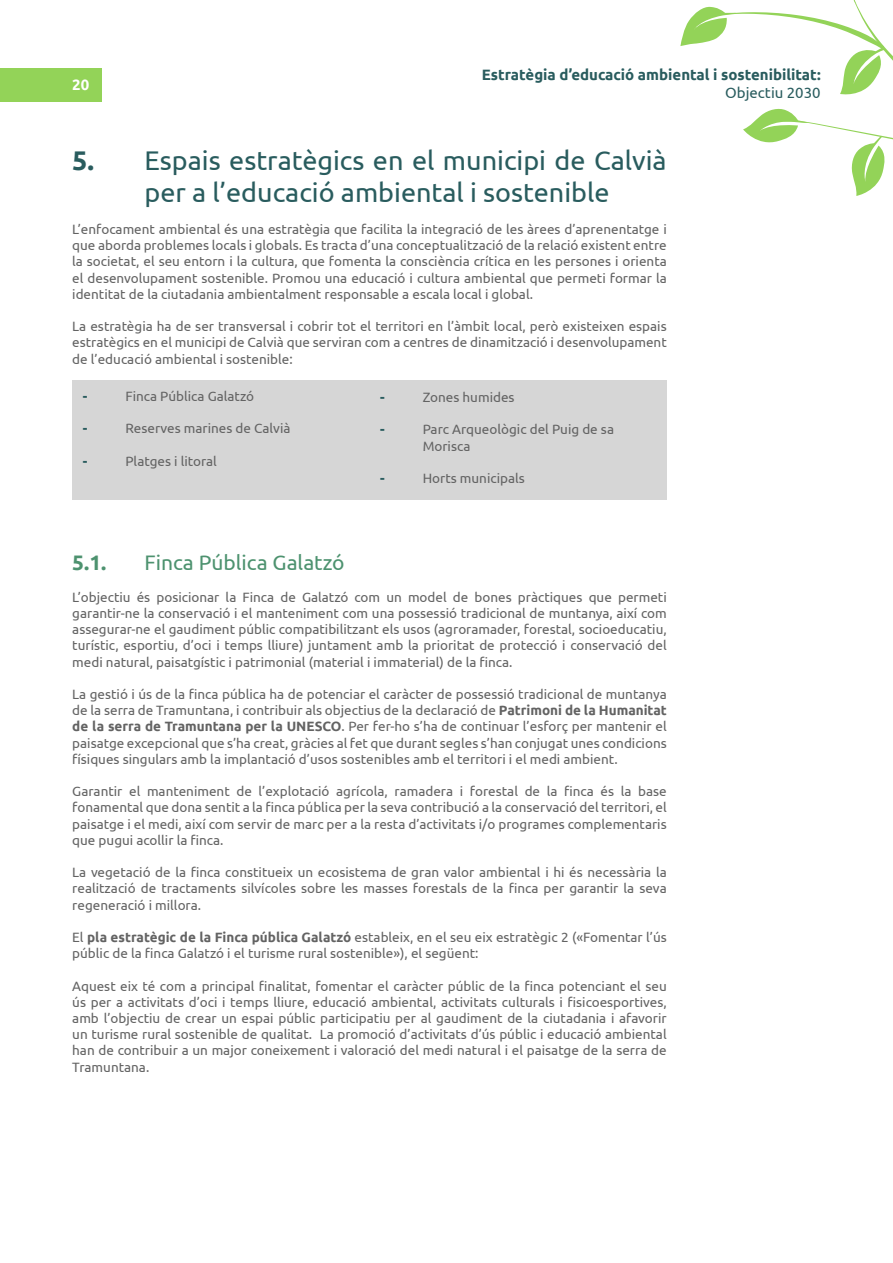
<style>
.page{position:relative;width:893px;height:1263px;background:#fff}
.page>*{position:absolute;margin:0;border:0;box-sizing:border-box;transform-origin:0 0}
.t1{font:27px/32.4px "Ubuntu";color:#295c5e}
.t2{font:700 27px "Ubuntu";color:#295c5e}
.t3{font:21px "Ubuntu";color:#4d926f}
.t4{font:700 21px "Ubuntu";color:#4d926f}
.t5{font:700 15px "Ubuntu";color:#295c5e}
.t6{font:15px "Ubuntu";color:#295c5e}
.t7{font:700 15px "Ubuntu";color:#fff}
.t8{font:13.5px/16.2px "Ubuntu";color:#636363;text-align:justify}
.t9{font:700 13.5px "Ubuntu";color:#295c5e}
.s1{font-weight:700}
</style>
<div class="page">
<div style="left:0;top:68px;width:101px;height:33px;background:#93d358"></div>
<svg style="left:680px;top:0;width:213px;height:196px"></svg>
<div style="left:72px;top:380px;width:595px;height:120px;background:#d6d6d6"></div>
<p class="t7" style="left:72px;top:76px;width:19px">20</p>
<h1 class="t2" style="left:72px;top:144px;width:23px">5.</h1>
<p class="t5" style="left:482px;top:65px;width:340px">Estratègia d’educació ambiental i sostenibilitat:</p>
<p class="t6" style="left:725px;top:83px;width:97px">Objectiu 2030</p>
<h1 class="t1" style="left:144px;top:143px;width:524px">Espais estratègics en el municipi de Calvià per a l’educació ambiental i sostenible</h1>
<p class="t8" style="left:72px;top:221px;width:596px">L’enfocament ambiental és una estratègia que facilita la integració de les àrees d’aprenentatge i que aborda problemes locals i globals. Es tracta d’una conceptualització de la relació existent entre la societat, el seu entorn i la cultura, que fomenta la consciència crítica en les persones i orienta el desenvolupament sostenible. Promou una educació i cultura ambiental que permeti formar la identitat de la ciutadania ambientalment responsable a escala local i global.</p>
<p class="t8" style="left:72px;top:318px;width:596px">La estratègia ha de ser transversal i cobrir tot el territori en l’àmbit local, però existeixen espais estratègics en el municipi de Calvià que serviran com a centres de dinamització i desenvolupament de l’educació ambiental i sostenible:</p>
<p class="t9" style="left:83px;top:388px;width:6px">-</p>
<p class="t9" style="left:83px;top:420px;width:6px">-</p>
<p class="t9" style="left:83px;top:453px;width:6px">-</p>
<p class="t8" style="left:125px;top:387px;width:130px">Finca Pública Galatzó</p>
<p class="t8" style="left:125px;top:420px;width:167px">Reserves marines de Calvià</p>
<p class="t8" style="left:125px;top:452px;width:93px">Platges i litoral</p>
<h2 class="t4" style="left:72px;top:550px;width:36px">5.1.</h2>
<h2 class="t3" style="left:144px;top:550px;width:202px">Finca Pública Galatzó</h2>
<p class="t9" style="left:380px;top:389px;width:6px">-</p>
<p class="t9" style="left:380px;top:421px;width:6px">-</p>
<p class="t9" style="left:380px;top:470px;width:6px">-</p>
<p class="t8" style="left:423px;top:389px;width:93px">Zones humides</p>
<p class="t8" style="left:423px;top:421px;width:193px">Parc Arqueològic del Puig de sa<br>Morisca</p>
<p class="t8" style="left:423px;top:470px;width:104px">Horts municipals</p>
<p class="t8" style="left:72px;top:588px;width:596px">L’objectiu és posicionar la Finca de Galatzó com un model de bones pràctiques que permeti garantir-ne la conservació i el manteniment com una possessió tradicional de muntanya, així com assegurar-ne el gaudiment públic compatibilitzant els usos (agroramader, forestal, socioeducatiu, turístic, esportiu, d’oci i temps lliure) juntament amb la prioritat de protecció i conservació del medi natural, paisatgístic i patrimonial (material i immaterial) de la finca.</p>
<p class="t8" style="left:72px;top:686px;width:596px">La gestió i ús de la finca pública ha de potenciar el caràcter de possessió tradicional de muntanya de la serra de Tramuntana, i contribuir als objectius de la declaració de <span class="s1">Patrimoni de la Humanitat de la serra de Tramuntana per la UNESCO</span>. Per fer-ho s’ha de continuar l’esforç per mantenir el paisatge excepcional que s’ha creat, gràcies al fet que durant segles s’han conjugat unes condicions físiques singulars amb la implantació d’usos sostenibles amb el territori i el medi ambient.</p>
<p class="t8" style="left:72px;top:783px;width:596px">Garantir el manteniment de l’explotació agrícola, ramadera i forestal de la finca és la base fonamental que dona sentit a la finca pública per la seva contribució a la conservació del territori, el paisatge i el medi, així com servir de marc per a la resta d’activitats i/o programes complementaris que pugui acollir la finca.</p>
<p class="t8" style="left:72px;top:864px;width:596px">La vegetació de la finca constitueix un ecosistema de gran valor ambiental i hi és necessària la realització de tractaments silvícoles sobre les masses forestals de la finca per garantir la seva regeneració i millora.</p>
<p class="t8" style="left:72px;top:929px;width:596px">El <span class="s1">pla estratègic de la Finca pública Galatzó</span> estableix, en el seu eix estratègic 2 («Fomentar l’ús públic de la finca Galatzó i el turisme rural sostenible»), el següent:</p>
<p class="t8" style="left:72px;top:977px;width:596px">Aquest eix té com a principal finalitat, fomentar el caràcter públic de la finca potenciant el seu ús per a activitats d’oci i temps lliure, educació ambiental, activitats culturals i fisicoesportives, amb l’objectiu de crear un espai públic participatiu per al gaudiment de la ciutadania i afavorir un turisme rural sostenible de qualitat. La promoció d’activitats d’ús públic i educació ambiental han de contribuir a un major coneixement i valoració del medi natural i el paisatge de la serra de Tramuntana.</p>
</div>
